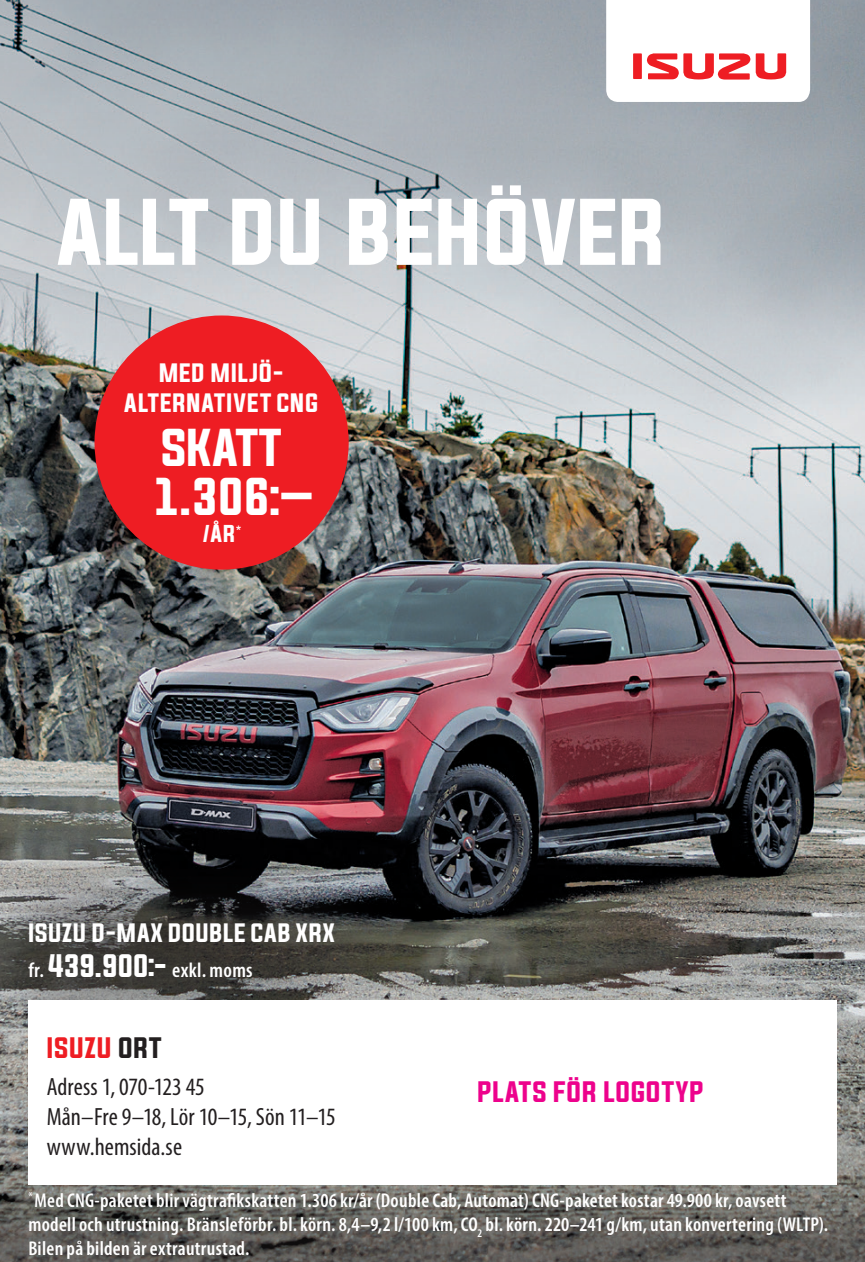
<style>
.page{position:relative;width:865px;height:1262px;background:#fff}
.page>*{position:absolute;margin:0;border:0;box-sizing:border-box;transform-origin:0 0}
.t1{font:80px "Evogria";color:#fff}
.t2{font:45px/48.8px "Evogria";letter-spacing:-.03em;color:#fff}
.t3{font:condensed 25px/30px "Myriad Pro";color:#231f20}
.t4{font:25px "Evogria";letter-spacing:.035em;color:#ed028c}
.t5{font:25px "Evogria";letter-spacing:.02em;color:#ee1d23}
.t6{font:22.5px/30px "Evogria";letter-spacing:.025em;color:#fff;text-align:center}
.t7{font:600 condensed 20.75px "Myriad Pro";letter-spacing:.015em;color:#fff}
.t8{font:20.5px "Evogria";color:#fff}
.t9{font:600 condensed 20px/24px "Myriad Pro";letter-spacing:.015em;color:#fff}
.s1{font-family:"Evogria";font-weight:400;font-stretch:normal;font-size:27.5px}
.s2{color:#231f20}
</style>
<div class="page">
<img style="left:0;top:409px;width:865px;height:712px">
<svg style="left:0;top:0;width:865px;height:409px;background:#b1b8be"></svg>
<div style="left:0;top:852px;width:402px;height:195px;background:#231f20;opacity:.75"></div>
<svg style="left:0;top:1121px;width:865px;height:140px;background:#65635f"></svg>
<div style="left:28px;top:1000px;width:808px;height:184px;background:#fff"></div>
<div style="left:94px;top:315px;width:255px;height:254px;background:#ee1d23;border-radius:50%"></div>
<svg style="left:606px;top:0;width:204px;height:102px"></svg>
<h1 class="t1" style="left:58px;top:176px;width:610px">ALLT DU BEHÖVER</h1>
<p class="t6" style="left:125px;top:359px;width:195px">MED MILJÖ-<br>ALTERNATIVET CNG</p>
<h2 class="t2" style="left:152px;top:425px;width:161px">SKATT<br>1.306:–</h2>
<p class="t8" style="left:202px;top:519px;width:41px">/ÅR<sup>*</sup></p>
<p class="t6" style="left:28px;top:919px;width:308px">ISUZU D-MAX DOUBLE CAB XRX</p>
<p class="t7" style="left:28px;top:957px;width:226px">fr. <span class="s1">439.900:-</span> exkl. moms</p>
<p class="t5" style="left:47px;top:1029px;width:116px">ISUZU <span class="s2">ORT</span></p>
<p class="t3" style="left:47px;top:1071px;width:290px">Adress 1, 070-123 45<br>Mån–Fre 9–18, Lör 10–15, Sön 11–15 www.hemsida.se</p>
<p class="t4" style="left:477px;top:1074px;width:228px">PLATS FÖR LOGOTYP</p>
<p class="t9" style="left:28px;top:1187px;width:801px"><sup>*</sup> Med CNG-paketet blir vägtrafikskatten 1.306 kr/år (Double Cab, Automat) CNG-paketet kostar 49.900 kr, oavsett modell och utrustning. Bränsleförbr. bl. körn. 8,4–9,2 l/100 km, CO<sub>2</sub> bl. körn. 220–241 g/km, utan konvertering (WLTP).<br>Bilen på bilden är extrautrustad.</p>
</div>
